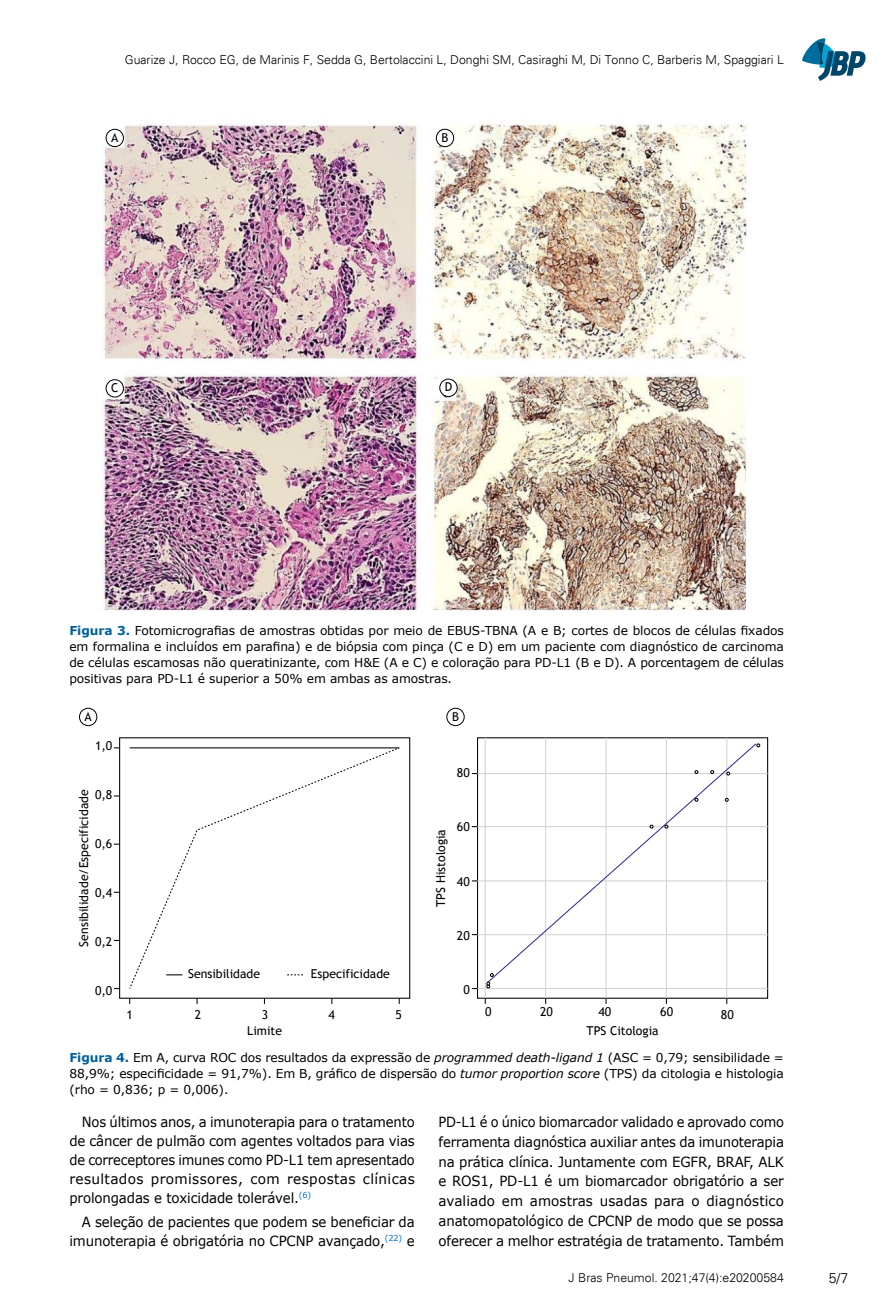
<style>
.page{position:relative;width:893px;height:1315px;background:#fff}
.page>*{position:absolute;margin:0;border:0;box-sizing:border-box;transform-origin:0 0}
.t1{font:14px/19.8px "Verdana";letter-spacing:-.01em;color:#000;text-align:justify;scale:.93 1}
.t2{font:14px/18.9px "Verdana";letter-spacing:-.01em;color:#000;text-align:justify;scale:.94 1}
.t3{font:14px/18.9px "Verdana";letter-spacing:-.01em;color:#000;text-align:right;scale:.95 1}
.t4{font:300 14px "Univers";color:#000}
.t5{font:12.25px/15.8px "Verdana";letter-spacing:-.01em;color:#000;text-align:justify}
.t6{font:12.25px "Trebuchet MS";color:#000}
.t7{font:300 12.25px "Univers";color:#000}
.s1{font-weight:700;color:#01609a}
.s2{font-style:italic}
</style>
<div class="page">
<svg style="left:802px;top:38px;width:64px;height:43px"></svg>
<img style="left:97px;top:119px;width:650px;height:492px">
<div style="left:106px;top:129px;width:17px;height:18px;background:#fff;border-radius:50%"></div>
<div style="left:106px;top:129px;width:18px;height:18px;border:1px solid #000;border-radius:50%"></div>
<div style="left:436px;top:129px;width:18px;height:18px;background:#fff;border-radius:50%"></div>
<div style="left:436px;top:129px;width:18px;height:18px;border:1px solid #000;border-radius:50%"></div>
<div style="left:106px;top:380px;width:17px;height:17px;background:#fff;border-radius:50%"></div>
<div style="left:106px;top:379px;width:18px;height:18px;border:1px solid #000;border-radius:50%"></div>
<div style="left:440px;top:379px;width:17px;height:17px;background:#fff;border-radius:50%"></div>
<div style="left:439px;top:379px;width:19px;height:18px;border:1px solid #000;border-radius:50%"></div>
<div style="left:477px;top:737px;width:291px;height:261px;border:1px solid #000"></div>
<hr style="left:485px;top:738px;width:1px;height:260px;background:#d1d3d4">
<hr style="left:475px;top:773px;width:293px;height:1px;background:#d1d3d4">
<hr style="left:475px;top:826px;width:293px;height:1px;background:#d1d3d4">
<hr style="left:475px;top:880px;width:293px;height:1px;background:#d1d3d4">
<hr style="left:475px;top:934px;width:293px;height:1px;background:#d1d3d4">
<hr style="left:475px;top:988px;width:293px;height:1px;background:#d1d3d4">
<hr style="left:545px;top:738px;width:1px;height:260px;background:#d1d3d4">
<hr style="left:605px;top:738px;width:2px;height:260px;background:#d1d3d4">
<hr style="left:666px;top:738px;width:1px;height:260px;background:#d1d3d4">
<hr style="left:726px;top:738px;width:1px;height:260px;background:#d1d3d4">
<div style="left:79px;top:708px;width:18px;height:18px;border:1px solid #000;border-radius:50%"></div>
<div style="left:446px;top:708px;width:19px;height:18px;border:1px solid #000;border-radius:50%"></div>
<div style="left:119px;top:737px;width:291px;height:261px;border:1px solid #000"></div>
<svg style="left:114px;top:891px;width:6px;height:2px"></svg>
<svg style="left:605px;top:998px;width:2px;height:6px"></svg>
<svg style="left:486px;top:742px;width:271px;height:242px"></svg>
<svg style="left:486px;top:973px;width:8px;height:15px"></svg>
<svg style="left:650px;top:824px;width:3px;height:4px"></svg>
<svg style="left:664px;top:824px;width:4px;height:4px"></svg>
<svg style="left:694px;top:798px;width:4px;height:4px"></svg>
<svg style="left:725px;top:798px;width:4px;height:4px"></svg>
<svg style="left:756px;top:743px;width:4px;height:4px"></svg>
<svg style="left:726px;top:771px;width:4px;height:4px"></svg>
<svg style="left:710px;top:770px;width:4px;height:4px"></svg>
<svg style="left:694px;top:770px;width:4px;height:4px"></svg>
<svg style="left:129px;top:747px;width:270px;height:240px"></svg>
<svg style="left:166px;top:974px;width:16px;height:1px"></svg>
<svg style="left:287px;top:974px;width:17px;height:1px"></svg>
<p class="t7" style="left:125px;top:52px;width:660px">Guarize J, Rocco EG, de Marinis F, Sedda G, Bertolaccini L, Donghi SM, Casiraghi M, Di Tonno C, Barberis M, Spaggiari L</p>
<p class="t6" style="left:111px;top:130px;width:9px">A</p>
<p class="t6" style="left:442px;top:130px;width:8px">B</p>
<p class="t6" style="left:111px;top:380px;width:9px">C</p>
<p class="t6" style="left:445px;top:380px;width:9px">D</p>
<p class="t5" style="left:69px;top:623px;width:716px"><span class="s1">Figura 3.</span> Fotomicrografias de amostras obtidas por meio de EBUS-TBNA (A e B; cortes de blocos de células fixados em formalina e incluídos em parafina) e de biópsia com pinça (C e D) em um paciente com diagnóstico de carcinoma de células escamosas não queratinizante, com H&amp;E (A e C) e coloração para PD-L1 (B e D). A porcentagem de células positivas para PD-L1 é superior a 50% em ambas as amostras.</p>
<p class="t6" style="left:85px;top:709px;width:9px">A</p>
<p class="t6" style="left:452px;top:709px;width:8px">B</p>
<p class="t6" style="left:95px;top:738px;width:19px">1,0</p>
<p class="t6" style="left:95px;top:787px;width:19px">0,8</p>
<p class="t6" style="left:95px;top:836px;width:19px">0,6</p>
<p class="t6" style="left:95px;top:885px;width:19px">0,4</p>
<p class="t6" style="left:95px;top:934px;width:19px">0,2</p>
<p class="t6" style="left:95px;top:983px;width:19px">0,0</p>
<p class="t6" style="left:77px;top:946px;width:159px;rotate:-90deg">Sensibilidade/Especificidade</p>
<p class="t6" style="left:188px;top:966px;width:73px">Sensibilidade</p>
<p class="t6" style="left:311px;top:966px;width:80px">Especificidade</p>
<p class="t6" style="left:126px;top:1007px;width:8px">1</p>
<p class="t6" style="left:195px;top:1007px;width:8px">2</p>
<p class="t6" style="left:262px;top:1007px;width:8px">3</p>
<p class="t6" style="left:328px;top:1007px;width:8px">4</p>
<p class="t6" style="left:395px;top:1007px;width:8px">5</p>
<p class="t6" style="left:457px;top:765px;width:14px">80</p>
<p class="t6" style="left:434px;top:907px;width:79px;rotate:-90deg">TPS Histologia</p>
<p class="t6" style="left:457px;top:820px;width:14px">60</p>
<p class="t6" style="left:457px;top:874px;width:14px">40</p>
<p class="t6" style="left:457px;top:928px;width:14px">20</p>
<p class="t6" style="left:463px;top:982px;width:8px">0</p>
<p class="t6" style="left:485px;top:1004px;width:8px">0</p>
<p class="t6" style="left:540px;top:1004px;width:14px">20</p>
<p class="t6" style="left:598px;top:1004px;width:14px">40</p>
<p class="t6" style="left:660px;top:1004px;width:14px">60</p>
<p class="t6" style="left:721px;top:1007px;width:14px">80</p>
<p class="t6" style="left:247px;top:1023px;width:36px">Limite</p>
<p class="t6" style="left:587px;top:1023px;width:74px">TPS Citologia</p>
<p class="t5" style="left:69px;top:1050px;width:716px"><span class="s1">Figura 4.</span> Em A, curva ROC dos resultados da expressão de <span class="s2">programmed death-ligand 1</span> (ASC = 0,79; sensibilidade = 88,9%; especificidade = 91,7%). Em B, gráfico de dispersão do <span class="s2">tumor proportion score</span> (TPS) da citologia e histologia (rho = 0,836; p = 0,006).</p>
<p class="t2" style="left:69px;top:1113px;width:369px;text-indent:12px">Nos últimos anos, a imunoterapia para o tratamento de câncer de pulmão com agentes voltados para vias de correceptores imunes como PD-L1 tem apresentado resultados promissores, com respostas clínicas prolongadas e toxicidade tolerável.<sup>(6)</sup></p>
<p class="t3" style="left:69px;top:1212px;width:365px">A seleção de pacientes que podem se beneficiar da imunoterapia é obrigatória no CPCNP avançado,<sup>(22)</sup> e</p>
<p class="t1" style="left:439px;top:1112px;width:373px">PD-L1 é o único biomarcador validado e aprovado como ferramenta diagnóstica auxiliar antes da imunoterapia na prática clínica. Juntamente com EGFR, BRAF, ALK e ROS1, PD-L1 é um biomarcador obrigatório a ser avaliado em amostras usadas para o diagnóstico anatomopatológico de CPCNP de modo que se possa oferecer a melhor estratégia de tratamento. Também</p>
<p class="t7" style="left:569px;top:1270px;width:217px">J Bras Pneumol. 2021;47(4):e20200584</p>
<p class="t4" style="left:829px;top:1269px;width:21px">5/7</p>
</div>
